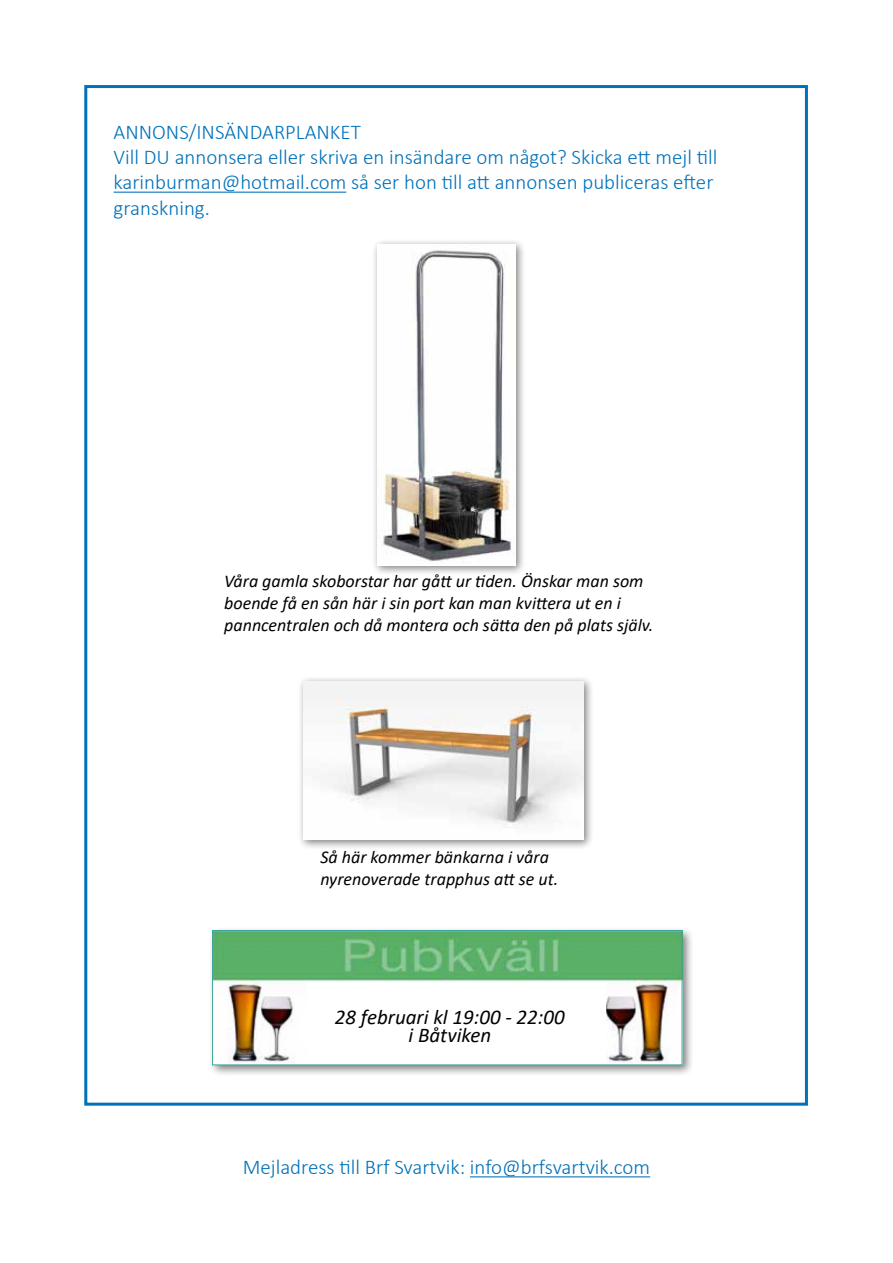
<style>
.page{position:relative;width:893px;height:1263px;background:#fff}
.page>*{position:absolute;margin:0;border:0;box-sizing:border-box;transform-origin:0 0}
.t1{font:300 21px/25.2px "Calibri";color:#0071ba}
.t2{font:italic 21px/18px "Calibri";color:#000;text-align:center}
.t3{font:italic 18px/21.6px "Calibri";color:#000}
</style>
<div class="page">
<hr style="left:114px;top:192px;width:232px;height:1px;background:#0071ba">
<hr style="left:470px;top:1176px;width:180px;height:1px;background:#0071ba">
<div style="left:208px;top:926px;width:487px;height:151px;background:#000;opacity:.5"></div>
<img style="left:214px;top:932px;width:466px;height:131px">
<div style="left:212px;top:930px;width:470px;height:135px;border:1px solid #3ba49c"></div>
<div style="left:307px;top:983px;width:298px;height:80px;background:#fff"></div>
<div style="left:371px;top:239px;width:155px;height:337px;background:#000;opacity:.5"></div>
<img style="left:377px;top:245px;width:138px;height:321px">
<div style="left:297px;top:675px;width:297px;height:175px;background:#000;opacity:.5"></div>
<img style="left:304px;top:681px;width:280px;height:159px">
<p class="t1" style="left:114px;top:119px;width:605px">ANNONS/INSÄNDARPLANKET<br>Vill DU annonsera eller skriva en insändare om något? Skicka ett mejl till karinburman@hotmail.com så ser hon till att annonsen publiceras efter granskning.</p>
<p class="t3" style="left:224px;top:570px;width:431px">Våra gamla skoborstar har gått ur tiden. Önskar man som boende få en sån här i sin port kan man kvittera ut en i panncentralen och då montera och sätta den på plats själv.</p>
<p class="t3" style="left:320px;top:846px;width:239px">Så här kommer bänkarna i våra nyrenoverade trapphus att se ut.</p>
<p class="t2" style="left:335px;top:1007px;width:231px">28 februari kl 19:00 - 22:00 i Båtviken</p>
<p class="t1" style="left:243px;top:1154px;width:409px">Mejladress till Brf Svartvik: info@brfsvartvik.com</p>
</div>
